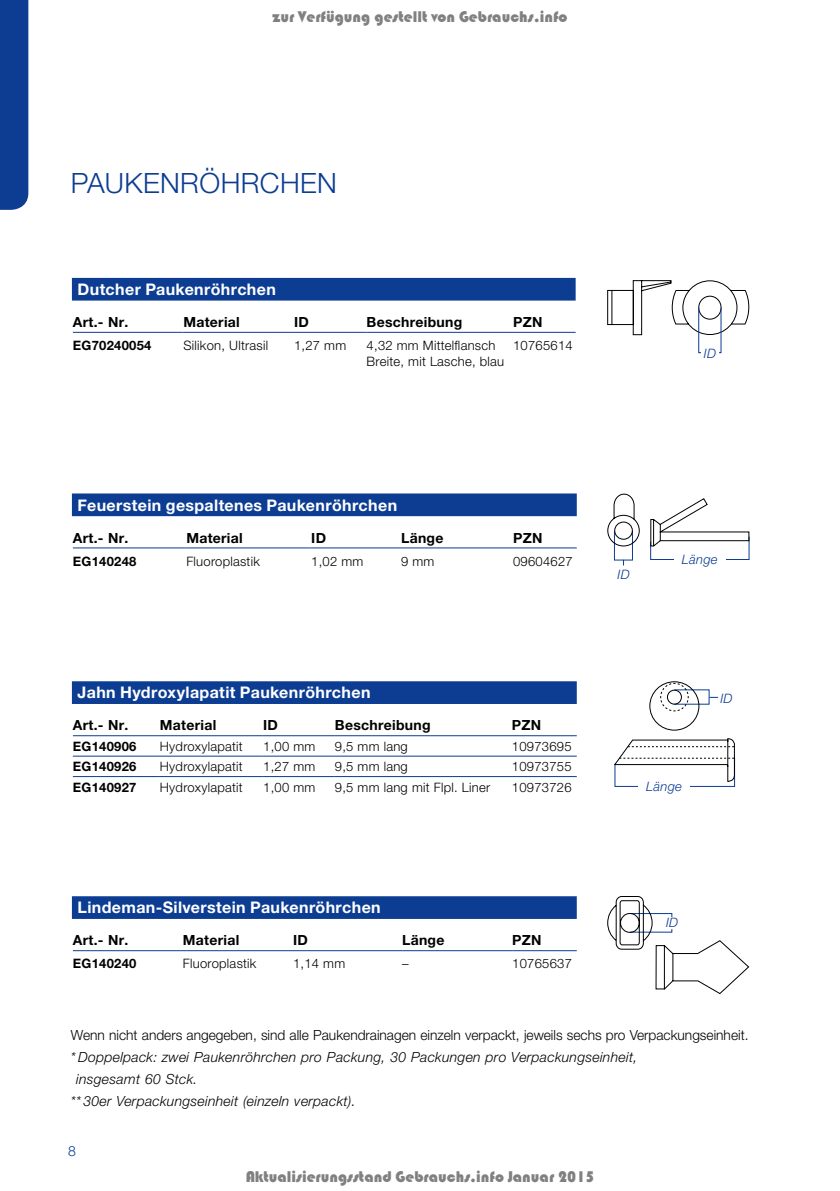
<style>
.page{position:relative;width:840px;height:1191px;background:#fff}
.page>*{position:absolute;margin:0;border:0;box-sizing:border-box;transform-origin:0 0}
.t1{font:300 28px "Helvetica Neue LT Pro";letter-spacing:.015em;color:#0c3d92}
.t2{font:700 16px "Helvetica Neue LT Pro";letter-spacing:.025em;color:#fff}
.t3{font:16px "Bauhaus 93";color:rgb(0 0 0/.5)}
.t4{font:italic 300 14px "Helvetica Neue LT Pro";letter-spacing:.02em;color:#000}
.t5{font:700 14px "Helvetica Neue LT Pro";letter-spacing:.02em;color:#000}
.t6{font:300 14px "Helvetica Neue LT Pro";color:#000}
.t7{font:300 14px "Helvetica Neue LT Pro";color:#0c3d92}
.t8{font:300 13px/15.6px "Helvetica Neue LT Pro";letter-spacing:.02em;color:#000}
.t9{font:700 13px "Helvetica Neue LT Pro";letter-spacing:.02em;color:#000}
.t10{font:italic 300 13px "Helvetica Neue LT Pro";letter-spacing:.02em;color:#0c3d92}
</style>
<div class="page">
<div style="left:0;top:0;width:28px;height:210px;background:#0c3d92"></div>
<div style="left:72px;top:278px;width:503px;height:22px;background:#0c3d92"></div>
<hr style="left:73px;top:332px;width:109px;height:1px;background:#0c3d92">
<hr style="left:182px;top:332px;width:111px;height:1px;background:#0c3d92">
<hr style="left:293px;top:332px;width:73px;height:1px;background:#0c3d92">
<hr style="left:366px;top:332px;width:147px;height:1px;background:#0c3d92">
<hr style="left:513px;top:332px;width:62px;height:1px;background:#0c3d92">
<svg style="left:607px;top:280px;width:142px;height:56px"></svg>
<div style="left:698px;top:307px;width:23px;height:46px;border:1px solid #0c3d92"></div>
<div style="left:701px;top:344px;width:17px;height:17px;background:#fff"></div>
<div style="left:72px;top:493px;width:504px;height:23px;background:#0c3d92"></div>
<hr style="left:73px;top:547px;width:112px;height:1px;background:#0c3d92">
<hr style="left:185px;top:547px;width:125px;height:1px;background:#0c3d92">
<hr style="left:310px;top:547px;width:91px;height:1px;background:#0c3d92">
<hr style="left:401px;top:547px;width:112px;height:1px;background:#0c3d92">
<hr style="left:513px;top:547px;width:63px;height:1px;background:#0c3d92">
<div style="left:613px;top:530px;width:19px;height:30px;border:1px solid #0c3d92"></div>
<svg style="left:607px;top:493px;width:33px;height:54px"></svg>
<svg style="left:650px;top:498px;width:99px;height:62px"></svg>
<div style="left:72px;top:681px;width:504px;height:23px;background:#0c3d92"></div>
<hr style="left:73px;top:735px;width:86px;height:1px;background:#0c3d92">
<hr style="left:159px;top:735px;width:103px;height:1px;background:#0c3d92">
<hr style="left:262px;top:735px;width:72px;height:1px;background:#0c3d92">
<hr style="left:334px;top:735px;width:177px;height:1px;background:#0c3d92">
<hr style="left:511px;top:735px;width:65px;height:1px;background:#0c3d92">
<hr style="left:73px;top:756px;width:86px;height:1px;background:#0c3d92">
<hr style="left:159px;top:756px;width:103px;height:1px;background:#0c3d92">
<hr style="left:262px;top:756px;width:72px;height:1px;background:#0c3d92">
<hr style="left:334px;top:756px;width:177px;height:1px;background:#0c3d92">
<hr style="left:511px;top:756px;width:65px;height:1px;background:#0c3d92">
<hr style="left:73px;top:776px;width:86px;height:1px;background:#0c3d92">
<hr style="left:159px;top:776px;width:103px;height:1px;background:#0c3d92">
<hr style="left:262px;top:776px;width:72px;height:1px;background:#0c3d92">
<hr style="left:334px;top:776px;width:177px;height:1px;background:#0c3d92">
<hr style="left:511px;top:776px;width:65px;height:1px;background:#0c3d92">
<svg style="left:614px;top:738px;width:121px;height:49px"></svg>
<svg style="left:659px;top:683px;width:29px;height:29px"></svg>
<div style="left:649px;top:681px;width:50px;height:49px;border:1px solid #000;border-radius:50%"></div>
<svg style="left:72px;top:896px;width:504px;height:23px;background:#0f3f93"></svg>
<hr style="left:73px;top:950px;width:109px;height:1px;background:#0c3d92">
<hr style="left:182px;top:950px;width:110px;height:1px;background:#0c3d92">
<hr style="left:292px;top:950px;width:110px;height:1px;background:#0c3d92">
<hr style="left:402px;top:950px;width:110px;height:1px;background:#0c3d92">
<hr style="left:512px;top:950px;width:64px;height:1px;background:#0c3d92">
<svg style="left:607px;top:896px;width:142px;height:98px"></svg>
<p class="t3" style="left:272px;top:7px;width:296px">zur Verfügung gestellt von Gebrauchs.info</p>
<h1 class="t1" style="left:71px;top:166px;width:267px">PAUKENRÖHRCHEN</h1>
<p class="t2" style="left:78px;top:279px;width:200px">Dutcher Paukenröhrchen</p>
<p class="t5" style="left:73px;top:313px;width:57px">Art.- Nr.</p>
<p class="t5" style="left:183px;top:313px;width:58px">Material</p>
<p class="t5" style="left:294px;top:313px;width:16px">ID</p>
<p class="t5" style="left:366px;top:313px;width:97px">Beschreibung</p>
<p class="t5" style="left:512px;top:313px;width:31px">PZN</p>
<p class="t9" style="left:73px;top:337px;width:80px">EG70240054</p>
<p class="t8" style="left:183px;top:337px;width:86px">Silikon, Ultrasil</p>
<p class="t8" style="left:294px;top:337px;width:54px">1,27 mm</p>
<p class="t8" style="left:366px;top:337px;width:139px">4,32 mm Mittelflansch<br>Breite, mit Lasche, blau</p>
<p class="t8" style="left:513px;top:337px;width:61px">10765614</p>
<p class="t10" style="left:703px;top:345px;width:14px">ID</p>
<p class="t2" style="left:78px;top:495px;width:321px">Feuerstein gespaltenes Paukenröhrchen</p>
<p class="t5" style="left:73px;top:529px;width:57px">Art.- Nr.</p>
<p class="t5" style="left:186px;top:529px;width:58px">Material</p>
<p class="t5" style="left:311px;top:529px;width:16px">ID</p>
<p class="t5" style="left:401px;top:529px;width:44px">Länge</p>
<p class="t5" style="left:513px;top:529px;width:31px">PZN</p>
<p class="t9" style="left:73px;top:553px;width:65px">EG140248</p>
<p class="t8" style="left:186px;top:553px;width:75px">Fluoroplastik</p>
<p class="t8" style="left:311px;top:553px;width:54px">1,02 mm</p>
<p class="t8" style="left:401px;top:553px;width:35px">9 mm</p>
<p class="t8" style="left:513px;top:553px;width:61px">09604627</p>
<p class="t10" style="left:681px;top:551px;width:37px">Länge</p>
<p class="t10" style="left:617px;top:566px;width:14px">ID</p>
<p class="t2" style="left:78px;top:682px;width:294px">Jahn Hydroxylapatit Paukenröhrchen</p>
<p class="t5" style="left:73px;top:716px;width:57px">Art.- Nr.</p>
<p class="t5" style="left:160px;top:716px;width:58px">Material</p>
<p class="t5" style="left:263px;top:716px;width:16px">ID</p>
<p class="t5" style="left:334px;top:716px;width:97px">Beschreibung</p>
<p class="t5" style="left:511px;top:716px;width:31px">PZN</p>
<p class="t9" style="left:73px;top:738px;width:65px">EG140906</p>
<p class="t8" style="left:160px;top:738px;width:84px">Hydroxylapatit</p>
<p class="t8" style="left:263px;top:738px;width:54px">1,00 mm</p>
<p class="t8" style="left:334px;top:738px;width:74px">9,5 mm lang</p>
<p class="t8" style="left:511px;top:738px;width:61px">10973695</p>
<p class="t9" style="left:73px;top:758px;width:65px">EG140926</p>
<p class="t8" style="left:160px;top:758px;width:84px">Hydroxylapatit</p>
<p class="t8" style="left:263px;top:758px;width:54px">1,27 mm</p>
<p class="t8" style="left:334px;top:758px;width:74px">9,5 mm lang</p>
<p class="t8" style="left:511px;top:758px;width:61px">10973755</p>
<p class="t9" style="left:73px;top:779px;width:65px">EG140927</p>
<p class="t8" style="left:160px;top:779px;width:84px">Hydroxylapatit</p>
<p class="t8" style="left:263px;top:779px;width:54px">1,00 mm</p>
<p class="t8" style="left:334px;top:779px;width:157px">9,5 mm lang mit Flpl. Liner</p>
<p class="t8" style="left:511px;top:779px;width:61px">10973726</p>
<p class="t10" style="left:646px;top:779px;width:37px">Länge</p>
<p class="t10" style="left:720px;top:690px;width:14px">ID</p>
<p class="t2" style="left:78px;top:897px;width:304px">Lindeman-Silverstein Paukenröhrchen</p>
<p class="t5" style="left:73px;top:931px;width:57px">Art.- Nr.</p>
<p class="t5" style="left:183px;top:931px;width:58px">Material</p>
<p class="t5" style="left:293px;top:931px;width:16px">ID</p>
<p class="t5" style="left:402px;top:931px;width:44px">Länge</p>
<p class="t5" style="left:512px;top:931px;width:31px">PZN</p>
<p class="t9" style="left:73px;top:955px;width:65px">EG140240</p>
<p class="t8" style="left:183px;top:955px;width:75px">Fluoroplastik</p>
<p class="t8" style="left:293px;top:955px;width:54px">1,14 mm</p>
<p class="t8" style="left:402px;top:955px;width:8px">–</p>
<p class="t8" style="left:512px;top:955px;width:61px">10765637</p>
<p class="t10" style="left:665px;top:915px;width:14px">ID</p>
<p class="t6" style="left:71px;top:1026px;width:678px">Wenn nicht anders angegeben, sind alle Paukendrainagen einzeln verpackt, jeweils sechs pro Verpackungseinheit.</p>
<p class="t4" style="left:71px;top:1048px;width:567px">*Doppelpack: zwei Paukenröhrchen pro Packung, 30 Packungen pro Verpackungseinheit,</p>
<p class="t4" style="left:76px;top:1070px;width:123px">insgesamt 60 Stck.</p>
<p class="t4" style="left:71px;top:1092px;width:286px">** 30er Verpackungseinheit (einzeln verpackt).</p>
<p class="t7" style="left:68px;top:1142px;width:9px">8</p>
<p class="t3" style="left:245px;top:1167px;width:350px">Aktualisierungsstand Gebrauchs.info Januar 2015</p>
</div>
